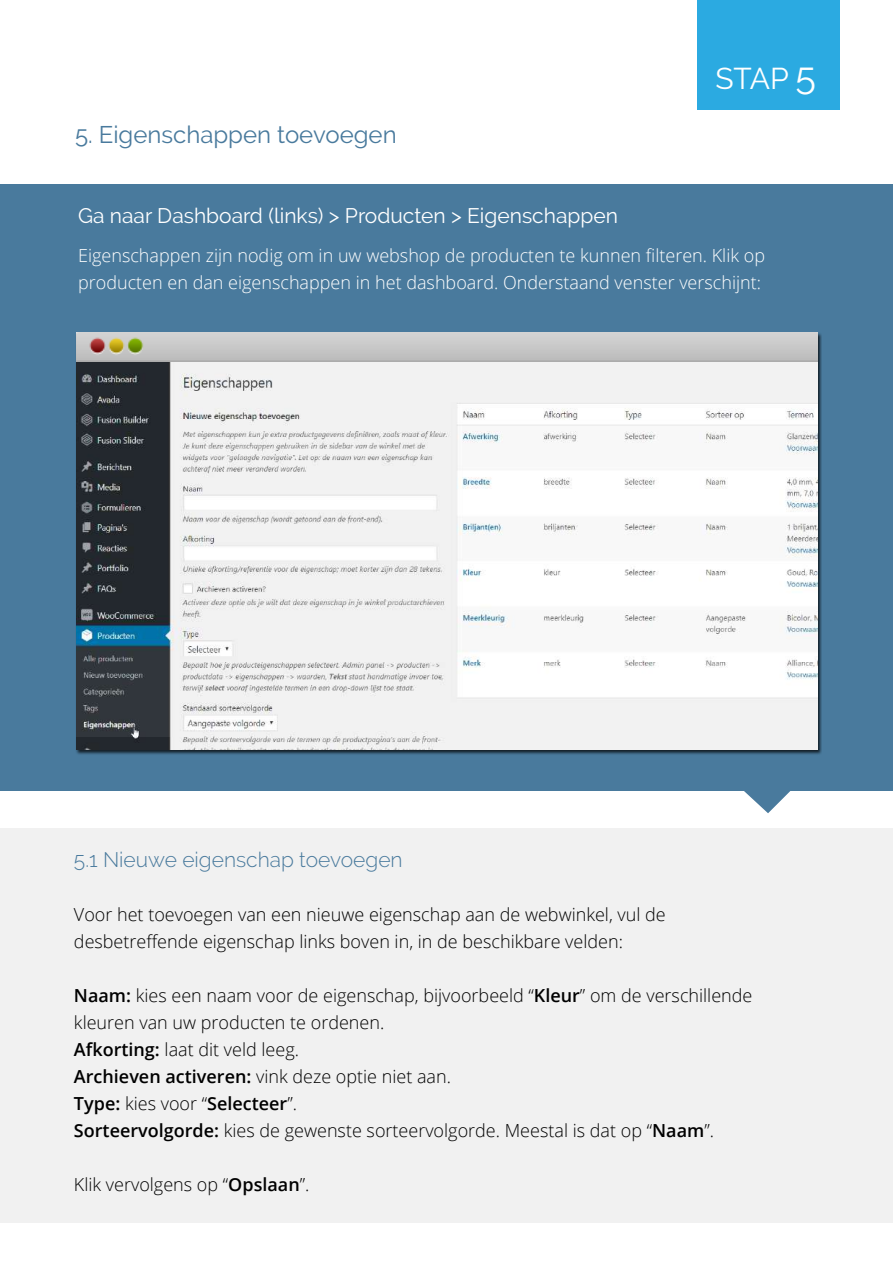
<style>
.page{position:relative;width:893px;height:1263px;background:#fff}
.page>*{position:absolute;margin:0;border:0;box-sizing:border-box;transform-origin:0 0}
.t1{font:30px "Raleway";color:#fff}
.t2{font:24px "Raleway";color:#497a9d}
.t3{font:21px "Raleway";color:#fff}
.t4{font:300 21px "Raleway";color:#497a9d}
.t5{font:300 18px/27px "Open Sans";color:#000}
.t6{font:300 18px/27px "Open Sans";color:#fff}
.s1{font-size:37.5px}
.s2{font-weight:600}
</style>
<div class="page">
<div style="left:0;top:828px;width:893px;height:395px;background:#f1f1f1"></div>
<div style="left:0;top:184px;width:893px;height:606px;background:#497a9d"></div>
<div style="left:75px;top:332px;width:747px;height:423px;background:#000;opacity:.75"></div>
<img style="left:76px;top:333px;width:741px;height:30px">
<img style="left:76px;top:363px;width:741px;height:387px">
<div style="left:697px;top:0;width:142px;height:110px;background:#2baae1"></div>
<svg style="left:736px;top:790px;width:63px;height:23px"></svg>
<h2 class="t2" style="left:75px;top:120px;width:323px">5. Eigenschappen toevoegen</h2>
<p class="t3" style="left:78px;top:204px;width:541px">Ga naar Dashboard (links) &gt; Producten &gt; Eigenschappen</p>
<h1 class="t1" style="left:716px;top:61px;width:102px">STAP <span class="s1">5</span></h1>
<p class="t6" style="left:78px;top:242px;width:688px">Eigenschappen zijn nodig om in uw webshop de producten te kunnen filteren. Klik op producten en dan eigenschappen in het dashboard. Onderstaand venster verschijnt:</p>
<p class="t4" style="left:74px;top:848px;width:330px">5.1 Nieuwe eigenschap toevoegen</p>
<p class="t5" style="left:74px;top:901px;width:593px">Voor het toevoegen van een nieuwe eigenschap aan de webwinkel, vul de desbetreffende eigenschap links boven in, in de beschikbare velden:</p>
<p class="t5" style="left:74px;top:982px;width:680px"><span class="s2">Naam:</span> kies een naam voor de eigenschap, bijvoorbeeld “<span class="s2">Kleur</span>” om de verschillende kleuren van uw producten te ordenen.<br><span class="s2">Afkorting:</span> laat dit veld leeg.<br><span class="s2">Archieven activeren:</span> vink deze optie niet aan.<br><span class="s2">Type:</span> kies voor “<span class="s2">Selecteer</span>”.<br><span class="s2">Sorteervolgorde:</span> kies de gewenste sorteervolgorde. Meestal is dat op “<span class="s2">Naam</span>”.</p>
<p class="t5" style="left:74px;top:1171px;width:237px">Klik vervolgens op “<span class="s2">Opslaan</span>”.</p>
</div>
